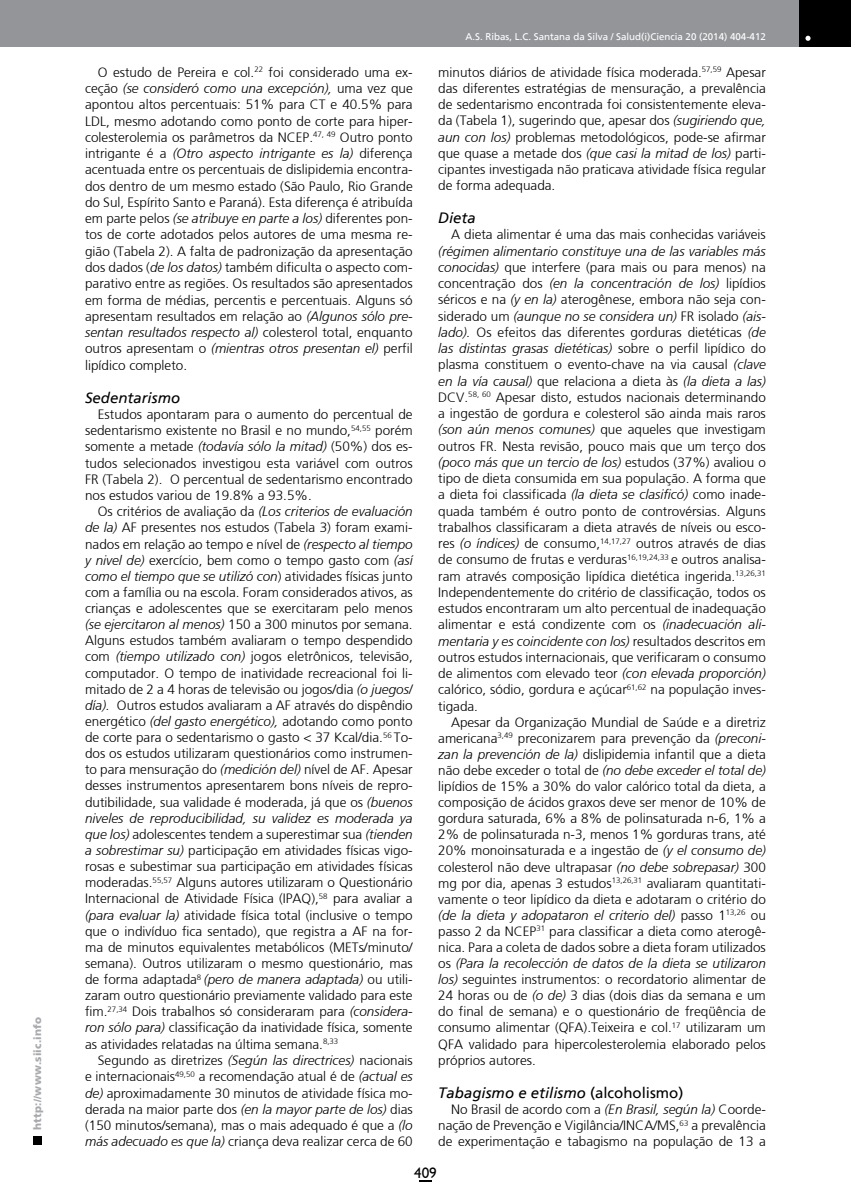
<style>
.page{position:relative;width:851px;height:1191px;background:#fff}
.page>*{position:absolute;margin:0;border:0;box-sizing:border-box;transform-origin:0 0}
.t1{font:italic 15px "Frutiger";color:#000}
.t2{font:15px "Humanist 521 BT";color:#000}
.t3{font:300 13.5px/16.2px "Frutiger";color:#000;text-align:justify}
.t4{font:900 10.5px "Frutiger";letter-spacing:.015em;color:#a7a9ac}
.t5{font:9.75px "Frutiger";color:#fff}
.s1{font-style:italic}
.s2{font-style:normal}
</style>
<div class="page">
<div style="left:33px;top:1135px;width:9px;height:9px;background:#000"></div>
<div style="left:0;top:0;width:850px;height:47px;background:#939598"></div>
<div style="left:799px;top:0;width:51px;height:47px;background:#000"></div>
<svg style="left:805px;top:36px;width:5px;height:5px"></svg>
<svg style="left:419px;top:1180px;width:12px;height:1px"></svg>
<p class="t4" style="left:31px;top:1129px;width:114px;rotate:-90deg">http://www.siic.info</p>
<p class="t3" style="left:85px;top:64px;width:329px;text-indent:13px">O estudo de Pereira e col.<sup>22</sup> foi considerado uma ex&shy;ceção <span class="s1">(se consideró como una excepción),</span> uma vez que apontou altos percentuais: 51% para CT e 40.5% para LDL, mesmo adotando como ponto de corte para hiper&shy;colesterolemia os parâmetros da NCEP.<sup>47,</sup> <sup>49</sup> Outro ponto intrigante é a <span class="s1">(Otro aspecto intrigante es la)</span> diferença acentuada entre os percentuais de dislipidemia encontra&shy;dos dentro de um mesmo estado (São Paulo, Rio Grande do Sul, Espírito Santo e Paraná). Esta diferença é atribuída em parte pelos <span class="s1">(se atribuye en parte a los)</span> diferentes pon&shy;tos de corte adotados pelos autores de uma mesma re&shy;gião (Tabela 2). A falta de padronização da apresentação dos dados (<span class="s1">de los datos)</span> também dificulta o aspecto com&shy;parativo entre as regiões. Os resultados são apresentados em forma de médias, percentis e percentuais. Alguns só apresentam resultados em relação ao <span class="s1">(Algunos sólo pre&shy;sentan resultados respecto al)</span> colesterol total, enquanto outros apresentam o <span class="s1">(mientras otros presentan el)</span> perfil lipídico completo.</p>
<p class="t1" style="left:85px;top:388px;width:97px">Sedentarismo</p>
<p class="t3" style="left:85px;top:406px;width:329px;text-indent:13px">Estudos apontaram para o aumento do percentual de sedentarismo existente no Brasil e no mundo,<sup>54,55</sup> porém somente a metade <span class="s1">(todavía sólo la mitad)</span> (50%) dos es&shy;tudos selecionados investigou esta variável com outros FR (Tabela 2). O percentual de sedentarismo encontrado nos estudos variou de 19.8% a 93.5%.</p>
<p class="t3" style="left:85px;top:503px;width:329px;text-indent:13px">Os critérios de avaliação da <span class="s1">(Los criterios de evaluación de la)</span> AF presentes nos estudos (Tabela 3) foram exami&shy;nados em relação ao tempo e nível de <span class="s1">(respecto al tiempo y nivel de)</span> exercício, bem como o tempo gasto com <span class="s1">(así como el tiempo que se utilizó con</span>) atividades físicas junto com a família ou na escola. Foram considerados ativos, as crianças e adolescentes que se exercitaram pelo menos <span class="s1">(se ejercitaron al menos)</span> 150 a 300 minutos por semana.<br>Alguns estudos também avaliaram o tempo despendido com <span class="s1">(tiempo utilizado con)</span> jogos eletrônicos, televisão, computador. O tempo de inatividade recreacional foi li&shy;mitado de 2 a 4 horas de televisão ou jogos/dia <span class="s1">(o juegos/ día).</span> Outros estudos avaliaram a AF através do dispêndio energético <span class="s1">(del gasto energético),</span> adotando como ponto de corte para o sedentarismo o gasto &lt; 37 Kcal/dia.<sup>56</sup> To&shy;dos os estudos utilizaram questionários como instrumen&shy;to para mensuração do <span class="s1">(medición del)</span> nível de AF. Apesar desses instrumentos apresentarem bons níveis de repro&shy;dutibilidade, sua validade é moderada, já que os <span class="s1">(buenos niveles de reproducibilidad, su validez es moderada ya que los)</span> adolescentes tendem a superestimar sua <span class="s1">(tienden a sobrestimar su)</span> participação em atividades físicas vigo&shy;rosas e subestimar sua participação em atividades físicas moderadas.<sup>55,57</sup> Alguns autores utilizaram o Questionário Internacional de Atividade Física (IPAQ),<sup>58</sup> para avaliar a <span class="s1">(para evaluar la)</span> atividade física total (inclusive o tempo que o indivíduo fica sentado), que registra a AF na for&shy;ma de minutos equivalentes metabólicos (METs/minuto/ semana). Outros utilizaram o mesmo questionário, mas de forma adaptada<sup>8</sup> <span class="s1">(pero de manera adaptada)</span> ou utili&shy;zaram outro questionário previamente validado para este fim.<sup>27,34</sup> Dois trabalhos só consideraram para <span class="s1">(considera&shy;ron sólo para)</span> classificação da inatividade física, somente as atividades relatadas na última semana.<sup>8,33</sup></p>
<p class="t3" style="left:85px;top:1052px;width:329px;text-indent:13px">Segundo as diretrizes <span class="s1">(Según las directrices)</span> nacionais e internacionais<sup>49,50</sup> a recomendação atual é de <span class="s1">(actual es de)</span> aproximadamente 30 minutos de atividade física mo&shy;derada na maior parte dos <span class="s1">(en la mayor parte de los)</span> dias (150 minutos/semana), mas o mais adequado é que a <span class="s1">(lo más adecuado es que la)</span> criança deva realizar cerca de 60</p>
<p class="t5" style="left:465px;top:31px;width:302px">A.S. Ribas, L.C. Santana da Silva / Salud(i)Ciencia 20 (2014) 404-412</p>
<p class="t3" style="left:438px;top:64px;width:329px">minutos diários de atividade física moderada.<sup>57,59</sup> Apesar das diferentes estratégias de mensuração, a prevalência de sedentarismo encontrada foi consistentemente eleva&shy;da (Tabela 1), sugerindo que, apesar dos <span class="s1">(sugiriendo que, aun con los)</span> problemas metodológicos, pode-se afirmar que quase a metade dos <span class="s1">(que casi la mitad de los)</span> parti&shy;cipantes investigada não praticava atividade física regular de forma adequada.</p>
<p class="t1" style="left:438px;top:209px;width:39px">Dieta</p>
<p class="t3" style="left:451px;top:227px;width:316px">A dieta alimentar é uma das mais conhecidas variáveis</p>
<p class="t3" style="left:438px;top:243px;width:329px"><span class="s1">(régimen alimentario constituye una de las variables más conocidas)</span> que interfere (para mais ou para menos) na concentração dos <span class="s1">(en la concentración de los)</span> lipídios séricos e na <span class="s1">(y en la)</span> aterogênese, embora não seja con&shy;siderado um <span class="s1">(aunque no se considera un)</span> FR isolado <span class="s1">(ais&shy;lado).</span> Os efeitos das diferentes gorduras dietéticas <span class="s1">(de las distintas grasas dietéticas)</span> sobre o perfil lipídico do plasma constituem o evento-chave na via causal <span class="s1">(clave en la vía causal)</span> que relaciona a dieta às <span class="s1">(la dieta a las)<br></span>DCV.<sup>58,</sup> <sup>60</sup> Apesar disto, estudos nacionais determinando a ingestão de gordura e colesterol são ainda mais raros <span class="s1">(son aún menos comunes)</span> que aqueles que investigam outros FR. Nesta revisão, pouco mais que um terço dos <span class="s1">(poco más que un tercio de los)</span> estudos (37%) avaliou o tipo de dieta consumida em sua população. A forma que a dieta foi classificada <span class="s1">(la dieta se clasificó)</span> como inade&shy;quada também é outro ponto de controvérsias. Alguns trabalhos classificaram a dieta através de níveis ou esco&shy;res <span class="s1">(o índices)</span> de consumo,<sup>14,17,27</sup> outros através de dias de consumo de frutas e verduras<sup>16,19,24,33</sup> e outros analisa&shy;ram através composição lipídica dietética ingerida.<sup>13,26,31<br></sup>Independentemente do critério de classificação, todos os estudos encontraram um alto percentual de inadequação alimentar e está condizente com os <span class="s1">(inadecuación ali&shy;mentaria y es coincidente con los)</span> resultados descritos em outros estudos internacionais, que verificaram o consumo de alimentos com elevado teor <span class="s1">(con elevada proporción) </span>calórico, sódio, gordura e açúcar<sup>61,62</sup> na população inves&shy;tigada.</p>
<p class="t3" style="left:438px;top:714px;width:329px;text-indent:13px">Apesar da Organização Mundial de Saúde e a diretriz americana<sup>3,49</sup> preconizarem para prevenção da <span class="s1">(preconi&shy;zan la prevención de la)</span> dislipidemia infantil que a dieta não debe exceder o total de <span class="s1">(no debe exceder el total de) </span>lipídios de 15% a 30% do valor calórico total da dieta, a composição de ácidos graxos deve ser menor de 10% de gordura saturada, 6% a 8% de polinsaturada n-6, 1% a 2% de polinsaturada n-3, menos 1% gorduras trans, até 20% monoinsaturada e a ingestão de <span class="s1">(y el consumo de) </span>colesterol não deve ultrapasar <span class="s1">(no debe sobrepasar)</span> 300 mg por dia, apenas 3 estudos<sup>13,26,31</sup> avaliaram quantitati&shy;vamente o teor lipídico da dieta e adotaram o critério do <span class="s1">(de la dieta y adopataron el criterio del)</span> passo 1<sup>13,26</sup> ou passo 2 da NCEP<sup>31</sup> para classificar a dieta como aterogê&shy;nica. Para a coleta de dados sobre a dieta foram utilizados os <span class="s1">(Para la recolección de datos de la dieta se utilizaron los)</span> seguintes instrumentos: o recordatorio alimentar de 24 horas ou de <span class="s1">(o de)</span> 3 dias (dois dias da semana e um do final de semana) e o questionário de freqüência de consumo alimentar (QFA).Teixeira e col.<sup>17</sup> utilizaram um QFA validado para hipercolesterolemia elaborado pelos próprios autores.</p>
<p class="t1" style="left:438px;top:1083px;width:247px">Tabagismo e etilismo <span class="s2">(alcoholismo)</span></p>
<p class="t3" style="left:438px;top:1101px;width:329px;text-indent:13px">No Brasil de acordo com a <span class="s1">(En Brasil, según la)</span> Coorde&shy;nação de Prevenção e Vigilância/INCA/MS,<sup>63</sup> a prevalência de experimentação e tabagismo na população de 13 a</p>
<p class="t2" style="left:414px;top:1163px;width:24px">409</p>
</div>
